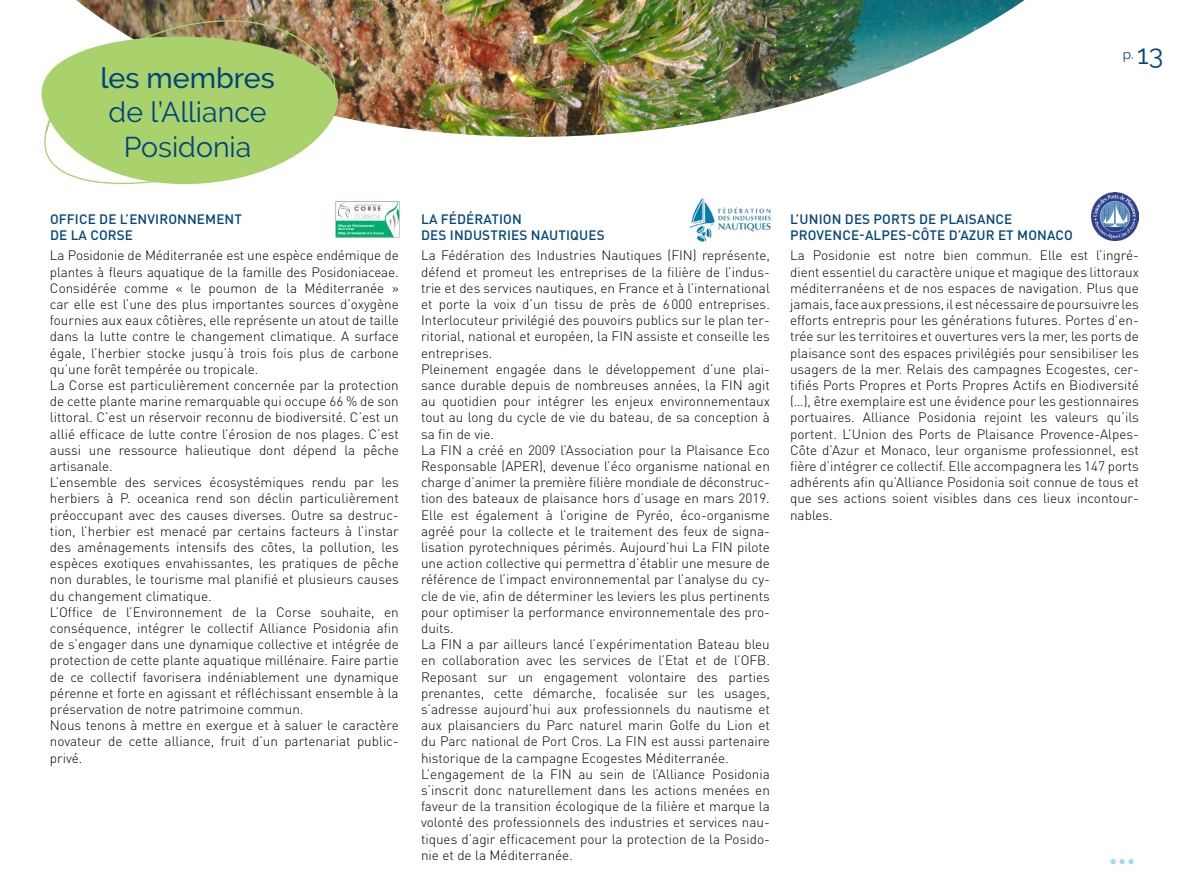
<style>
.page{position:relative;width:1191px;height:893px;background:#fff}
.page>*{position:absolute;margin:0;border:0;box-sizing:border-box;transform-origin:0 0}
.t1{font:700 37.5px "Comfortaa";color:#9ddcf9}
.t2{font:28.5px/34.5px "Raleway";color:#00457e;text-align:center}
.t3{font:500 28.5px "Raleway";color:#00457e}
.t4{font:300 13.5px/16.2px "DINOT";color:#000}
.t5{font:500 13.5px/16.2px "DINOT";letter-spacing:.01em;color:#00457e}
.t6{font:13.5px "Raleway";color:#00457e}
.s1{font-size:27.15px}
</style>
<div class="page">
<img style="left:392px;top:0;width:632px;height:137px">
<img style="left:41px;top:0;width:351px;height:185px">
<img style="left:689px;top:198px;width:82px;height:44px">
<img style="left:1091px;top:193px;width:47px;height:47px">
<img style="left:335px;top:201px;width:65px;height:37px">
<h2 class="t3" style="left:100px;top:61px;width:176px">les membres</h2>
<h2 class="t2" style="left:109px;top:95px;width:159px">de l’Alliance<br>Posidonia</h2>
<p class="t5" style="left:50px;top:210px;width:115px;text-indent:49px">DE L’ENVIRONNEMENT<br>DE LA CORSE</p>
<p class="t4" style="left:50px;top:247px;width:350px">La Posidonie de Méditerranée est une espèce endémique de plantes à fleurs aquatique de la famille des Posidoniaceae.<br>Considérée comme « le poumon de la Méditerranée » car elle est l’une des plus importantes sources d’oxygène fournies aux eaux côtières, elle représente un atout de taille dans la lutte contre le changement climatique. A surface égale, l’herbier stocke jusqu’à trois fois plus de carbone qu’une forêt tempérée ou tropicale.<br>La Corse est particulièrement concernée par la protection de cette plante marine remarquable qui occupe 66 % de son littoral. C’est un réservoir reconnu de biodiversité. C’est un allié efficace de lutte contre l’érosion de nos plages. C’est aussi une ressource halieutique dont dépend la pêche artisanale.<br>L’ensemble des services écosystémiques rendu par les herbiers à P. oceanica rend son déclin particulièrement préoccupant avec des causes diverses. Outre sa destruc&shy;tion, l’herbier est menacé par certains facteurs à l’instar des aménagements intensifs des côtes, la pollution, les espèces exotiques envahissantes, les pratiques de pêche non durables, le tourisme mal planifié et plusieurs causes du changement climatique.<br>L’Office de l’Environnement de la Corse souhaite, en conséquence, intégrer le collectif Alliance Posidonia afin de s’engager dans une dynamique collective et intégrée de protection de cette plante aquatique millénaire. Faire partie de ce collectif favorisera indéniablement une dynamique pérenne et forte en agissant et réfléchissant ensemble à la préservation de notre patrimoine commun.<br>Nous tenons à mettre en exergue et à saluer le caractère novateur de cette alliance, fruit d’un partenariat public&shy;privé.</p>
<p class="t5" style="left:50px;top:210px;width:17px">OFFICE</p>
<p class="t6" style="left:1122px;top:47px;width:42px">p. <span class="s1">13</span></p>
<p class="t5" style="left:421px;top:210px;width:37px">LA FÉDÉRATION<br>DES</p>
<p class="t5" style="left:450px;top:227px;width:9px">INDUSTRIES</p>
<p class="t5" style="left:531px;top:227px;width:9px">NAUTI</p>
<p class="t5" style="left:570px;top:227px;width:18px">QUES</p>
<p class="t4" style="left:421px;top:247px;width:350px">La Fédération des Industries Nautiques (FIN) représente, défend et promeut les entreprises de la filière de l’indus&shy;trie et des services nautiques, en France et à l’international et porte la voix d’un tissu de près de 6000 entreprises.<br>Interlocuteur privilégié des pouvoirs publics sur le plan ter&shy;ritorial, national et européen, la FIN assiste et conseille les entreprises.<br>Pleinement engagée dans le développement d’une plai&shy;sance durable depuis de nombreuses années, la FIN agit au quotidien pour intégrer les enjeux environnementaux tout au long du cycle de vie du bateau, de sa conception à sa fin de vie.<br>La FIN a créé en 2009 l’Association pour la Plaisance Eco Responsable (APER), devenue l’éco organisme national en charge d’animer la première filière mondiale de déconstruc&shy;tion des bateaux de plaisance hors d’usage en mars 2019.<br>Elle est également à l’origine de Pyréo, éco-organisme agréé pour la collecte et le traitement des feux de signa&shy;lisation pyrotechniques périmés. Aujourd’hui La FIN pilote une action collective qui permettra d’établir une mesure de référence de l’impact environnemental par l’analyse du cy&shy;cle de vie, afin de déterminer les leviers les plus pertinents pour optimiser la performance environnementale des pro&shy;duits.<br>La FIN a par ailleurs lancé l’expérimentation Bateau bleu en collaboration avec les services de l’Etat et de l’OFB.<br>Reposant sur un engagement volontaire des parties prenantes, cette démarche, focalisée sur les usages, s’adresse aujourd’hui aux professionnels du nautisme et aux plaisanciers du Parc naturel marin Golfe du Lion et du Parc national de Port Cros. La FIN est aussi partenaire historique de la campagne Ecogestes Méditerranée.<br>L’engagement de la FIN au sein de l’Alliance Posidonia s’inscrit donc naturellement dans les actions menées en faveur de la transition écologique de la filière et marque la volonté des professionnels des industries et services nau&shy;tiques d’agir efficacement pour la protection de la Posido&shy;nie et de la Méditerranée.</p>
<p class="t5" style="left:790px;top:210px;width:28px">L’UNION</p>
<p class="t5" style="left:845px;top:210px;width:9px">DES</p>
<p class="t5" style="left:873px;top:210px;width:18px">PORTS</p>
<p class="t5" style="left:919px;top:210px;width:39px">DE PLAISANCE</p>
<p class="t5" style="left:790px;top:227px;width:84px">PROVENCE-ALP</p>
<p class="t5" style="left:890px;top:227px;width:184px">ES-CÔTE D’AZUR ET MONACO</p>
<p class="t4" style="left:790px;top:247px;width:350px;text-align:justify">La Posidonie est notre bien commun. Elle est l’ingré&shy;dient essentiel du caractère unique et magique des littoraux méditerranéens et de nos espaces de navigation. Plus que jamais, face aux pressions, il est nécessaire de poursuivre les efforts entrepris pour les générations futures. Portes d’en&shy;trée sur les territoires et ouvertures vers la mer, les ports de plaisance sont des espaces privilégiés pour sensibiliser les usagers de la mer. Relais des campagnes Ecogestes, cer&shy;tifiés Ports Propres et Ports Propres Actifs en Biodiversité (…), être exemplaire est une évidence pour les gestionnaires portuaires. Alliance Posidonia rejoint les valeurs qu’ils portent. L’Union des Ports de Plaisance Provence-Alpes-Côte d’Azur et Monaco, leur organisme professionnel, est fière d’intégrer ce collectif. Elle accompagnera les 147 ports adhérents afin qu’Alliance Posidonia soit connue de tous et que ses actions soient visibles dans ces lieux incontour&shy;nables.</p>
<h1 class="t1" style="left:1109px;top:816px;width:28px">...</h1>
</div>
